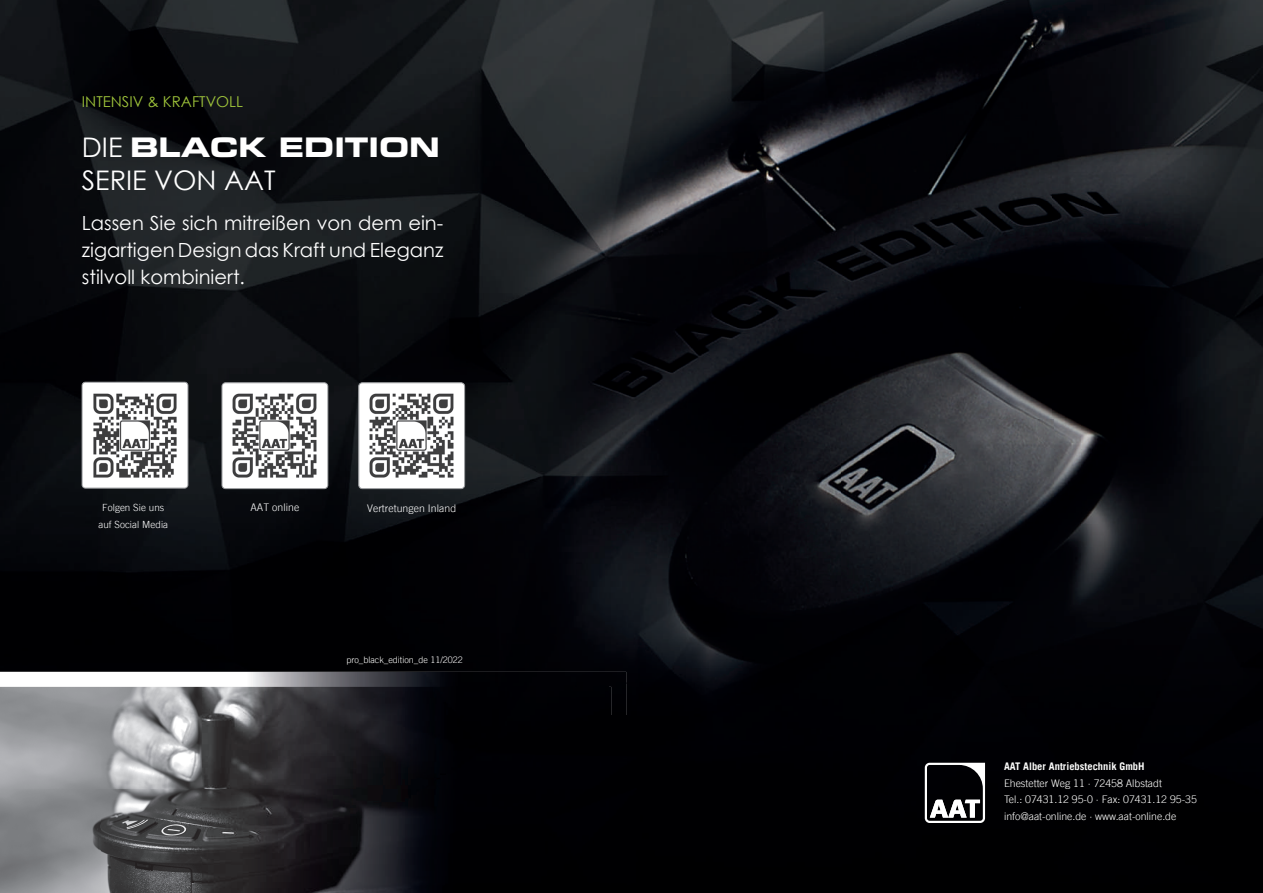
<style>
.page{position:relative;width:1263px;height:893px;background:#fff}
.page>*{position:absolute;margin:0;border:0;box-sizing:border-box;transform-origin:0 0}
.t1{font:27px "Eurostile LT Pro Bold Ex 2";color:#fff}
.t2{font:27px "Century Gothic";color:#fff}
.t3{font:19.5px/27px "Century Gothic";color:#fff;text-align:justify}
.t4{font:15px "Century Gothic";color:#9ec33a}
.t5{font:300 10.5px/16.5px "Trade Gothic LT";color:#fff}
.t6{font:700 10.5px "Trade Gothic LT";color:#fff}
.t7{font:300 9.9px "Trade Gothic LT";letter-spacing:.005em;color:#fff}
.t8{font:300 9px "Trade Gothic LT";color:#fff}
.s1{font-family:"Century Gothic"}
</style>
<div class="page">
<img style="left:0;top:0;width:1053px;height:420px">
<img style="left:1053px;top:0;width:210px;height:893px">
<img style="left:0;top:420px;width:842px;height:263px">
<img style="left:842px;top:420px;width:211px;height:473px">
<div style="left:609px;top:683px;width:233px;height:210px;background:#000002"></div>
<svg style="left:925px;top:763px;width:60px;height:60px"></svg>
<img style="left:222px;top:383px;width:106px;height:106px">
<div style="left:222px;top:383px;width:106px;height:106px;border:1px solid #939598;border-radius:4px"></div>
<img style="left:359px;top:383px;width:106px;height:106px">
<div style="left:359px;top:383px;width:106px;height:106px;border:1px solid #939598;border-radius:4px"></div>
<img style="left:82px;top:382px;width:106px;height:106px">
<div style="left:82px;top:382px;width:106px;height:106px;border:1px solid #939598;border-radius:3px"></div>
<img style="left:0;top:716px;width:609px;height:177px">
<img style="left:0;top:672px;width:626px;height:44px">
<div style="left:611px;top:715px;width:15px;height:178px;background:#000002"></div>
<h3 class="t4" style="left:82px;top:91px;width:163px">INTENSIV &amp; KRAFTVOLL</h3>
<h1 class="t1" style="left:82px;top:128px;width:360px"><span class="s1">DIE</span> BLACK EDITION</h1>
<h1 class="t2" style="left:82px;top:161px;width:195px">SERIE VON AAT</h1>
<h2 class="t3" style="left:82px;top:209px;width:363px">Lassen Sie sich mitreißen von dem ein&shy;zigartigen Design das Kraft und Eleganz stilvoll kombiniert.</h2>
<p class="t7" style="left:102px;top:501px;width:64px">Folgen Sie uns</p>
<p class="t5" style="left:250px;top:499px;width:50px">AAT online</p>
<p class="t5" style="left:367px;top:500px;width:91px">Vertretungen Inland</p>
<p class="t7" style="left:98px;top:518px;width:71px">auf Social Media</p>
<p class="t8" style="left:346px;top:655px;width:118px">pro_black_edition_de 11/2022</p>
<p class="t6" style="left:1004px;top:760px;width:142px">AAT Alber Antriebstechnik GmbH</p>
<p class="t5" style="left:1004px;top:775px;width:194px">Ehestetter Weg 11 · 72458 Albstadt<br>Tel.: 07431.12 95-0 · Fax: 07431.12 95-35 info@aat-online.de · www.aat-online.de</p>
</div>
